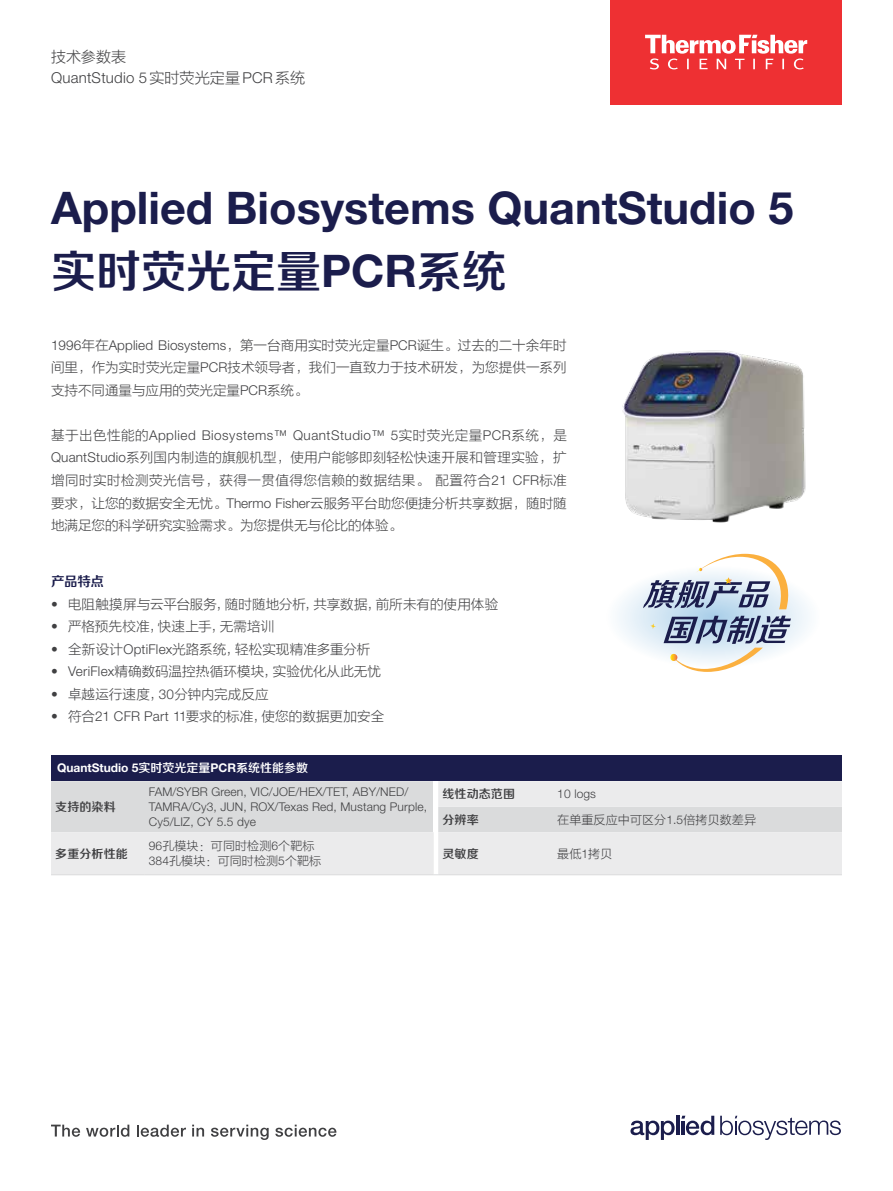
<style>
.page{position:relative;width:893px;height:1191px;background:#fff}
.page>*{position:absolute;margin:0;border:0;box-sizing:border-box;transform-origin:0 0}
.t1{font:700 45px "Helvetica Neue LT Std";color:#1b1d4c}
.t2{font:45px "FZZZHONGJW GB1 0";color:#1b1d4c}
.t3{font:300 15px "Helvetica Neue LT Std";letter-spacing:.015em;color:#404042}
.t4{font:15px "FZLTXHJW GB1 0";color:#404042}
.t5{font:13.5px/22.5px "FZLTXHJW GB1 0";color:#404042;text-align:justify}
.t6{font:300 13.5px "Helvetica Neue LT Std";letter-spacing:.035em;color:#404042}
.t7{font:13.5px "FZLTXHJW GB1 0";letter-spacing:.02em;color:#404042}
.t8{font:13.5px "FZZZHONGJW GB1 0";color:#1b1d4c}
.t9{font:300 12px/15px "Helvetica Neue LT Std";letter-spacing:.01em;color:#404042}
.t10{font:12px/15px "FZLTXHJW GB1 0";letter-spacing:.01em;color:#404042}
.t11{font:700 12px "Helvetica Neue LT Std";color:#fff}
.t12{font:12px "FZZZHONGJW GB1 0";letter-spacing:.01em;color:#404042}
.s1{font-family:"FZLTXHJW GB1 0";font-weight:400}
.s2{font-family:"Helvetica Neue LT Std";font-weight:700}
.s3{font-family:"Helvetica Neue LT Std";font-weight:300}
.s4{font-family:"FZZZHONGJW GB1 0";font-weight:400}
</style>
<div class="page">
<div style="left:610px;top:0;width:232px;height:104px;background:#ee3033"></div>
<svg style="left:645px;top:35px;width:162px;height:34px"></svg>
<svg style="left:720px;top:1115px;width:121px;height:25px"></svg>
<svg style="left:630px;top:1120px;width:45px;height:20px"></svg>
<hr style="left:676px;top:1115px;width:3px;height:19px;background:#1b1d4c">
<svg style="left:681px;top:1115px;width:33px;height:20px"></svg>
<svg style="left:51px;top:1124px;width:29px;height:12px"></svg>
<svg style="left:86px;top:1124px;width:43px;height:12px"></svg>
<svg style="left:137px;top:1124px;width:49px;height:12px"></svg>
<svg style="left:192px;top:1124px;width:12px;height:12px"></svg>
<svg style="left:211px;top:1124px;width:58px;height:16px"></svg>
<svg style="left:275px;top:1124px;width:62px;height:12px"></svg>
<img style="left:622px;top:350px;width:184px;height:173px">
<div style="left:51px;top:755px;width:791px;height:26px;background:#1b1d4c"></div>
<svg style="left:51px;top:781px;width:791px;height:93px;background:#e4e4e5"></svg>
<hr style="left:145px;top:874px;width:289px;height:1px;background:#dadbdc">
<hr style="left:438px;top:874px;width:115px;height:1px;background:#dadbdc">
<hr style="left:553px;top:874px;width:289px;height:1px;background:#dadbdc">
<hr style="left:51px;top:874px;width:94px;height:1px;background:#dadbdc">
<svg style="left:618px;top:554px;width:191px;height:118px"></svg>
<p class="t4" style="left:51px;top:48px;width:77px">技术参数表</p>
<p class="t3" style="left:51px;top:68px;width:256px">QuantStudio 5<span class="s1">实时荧光定量</span>PCR<span class="s1">系统</span></p>
<h1 class="t1" style="left:51px;top:180px;width:744px">Applied Biosystems QuantStudio 5</h1>
<h1 class="t2" style="left:51px;top:246px;width:457px">实时荧光定量<span class="s2">PCR</span>系统</h1>
<p class="t5" style="left:51px;top:334px;width:517px"><span class="s3">1996</span>年在<span class="s3">Applied Biosystems</span>，第一台商用实时荧光定量<span class="s3">PCR</span>诞生。过去的二十余年时间里，作为实时荧光定量<span class="s3">PCR</span>技术领导者，我们一直致力于技术研发，为您提供一系列支持不同通量与应用的荧光定量<span class="s3">PCR</span>系统。</p>
<p class="t6" style="left:51px;top:427px;width:517px"><span class="s1">基于出色性能的</span>Applied Biosystems™ QuantStudio™ 5<span class="s1">实时荧光定量</span>PCR<span class="s1">系统，是</span></p>
<p class="t5" style="left:51px;top:446px;width:517px"><span class="s3">QuantStudio</span>系列国内制造的旗舰机型，使用户能够即刻轻松快速开展和管理实验，扩增同时实时检测荧光信号，获得一贯值得您信赖的数据结果。配置符合<span class="s3">21 CFR</span>标准要求，让您的数据安全无忧。<span class="s3">Thermo Fisher</span>云服务平台助您便捷分析共享数据，随时随地满足您的科学研究实验需求。为您提供无与伦比的体验。</p>
<p class="t8" style="left:51px;top:574px;width:55px">产品特点</p>
<p class="t5" style="left:51px;top:593px;width:449px"><span class="s3">•</span> 电阻触摸屏与云平台服务，随时随地分析，共享数据，前所未有的使用体验</p>
<p class="t7" style="left:51px;top:619px;width:225px"><span class="s3">•</span> 严格预先校准，快速上手，无需培训</p>
<p class="t5" style="left:51px;top:638px;width:321px"><span class="s3">•</span> 全新设计<span class="s3">OptiFlex</span>光路系统，轻松实现精准多重分析</p>
<p class="t5" style="left:51px;top:660px;width:331px"><span class="s3">• VeriFlex</span>精确数码温控热循环模块，实验优化从此无忧</p>
<p class="t5" style="left:51px;top:683px;width:219px"><span class="s3">•</span> 卓越运行速度，<span class="s3">30</span>分钟内完成反应</p>
<p class="t5" style="left:51px;top:705px;width:335px"><span class="s3">•</span> 符合<span class="s3">21 CFR Part 11</span>要求的标准，使您的数据更加安全</p>
<p class="t11" style="left:57px;top:760px;width:253px">QuantStudio 5<span class="s4">实时荧光定量</span>PCR<span class="s4">系统性能参数</span></p>
<p class="t12" style="left:55px;top:800px;width:62px">支持的染料</p>
<p class="t9" style="left:149px;top:784px;width:280px">FAM/SYBR Green, VIC/JOE/HEX/TET, ABY/NED/<br>TAMRA/Cy3, JUN, ROX/Texas Red, Mustang Purple,<br>Cy5/LIZ, CY 5.5 dye</p>
<p class="t12" style="left:442px;top:787px;width:74px">线性动态范围</p>
<p class="t9" style="left:557px;top:786px;width:40px">10 logs</p>
<p class="t12" style="left:442px;top:813px;width:38px">分辨率</p>
<p class="t10" style="left:557px;top:812px;width:200px">在单重反应中可区分<span class="s3">1.5</span>倍拷贝数差异</p>
<p class="t12" style="left:55px;top:847px;width:74px">多重分析性能</p>
<p class="t10" style="left:149px;top:838px;width:174px"><span class="s3">96</span>孔模块：可同时检测<span class="s3">6</span>个靶标<br><span class="s3">384</span>孔模块：可同时检测<span class="s3">5</span>个靶标</p>
<p class="t12" style="left:442px;top:847px;width:38px">灵敏度</p>
<p class="t10" style="left:557px;top:846px;width:57px">最低<span class="s3">1</span>拷贝</p>
</div>
